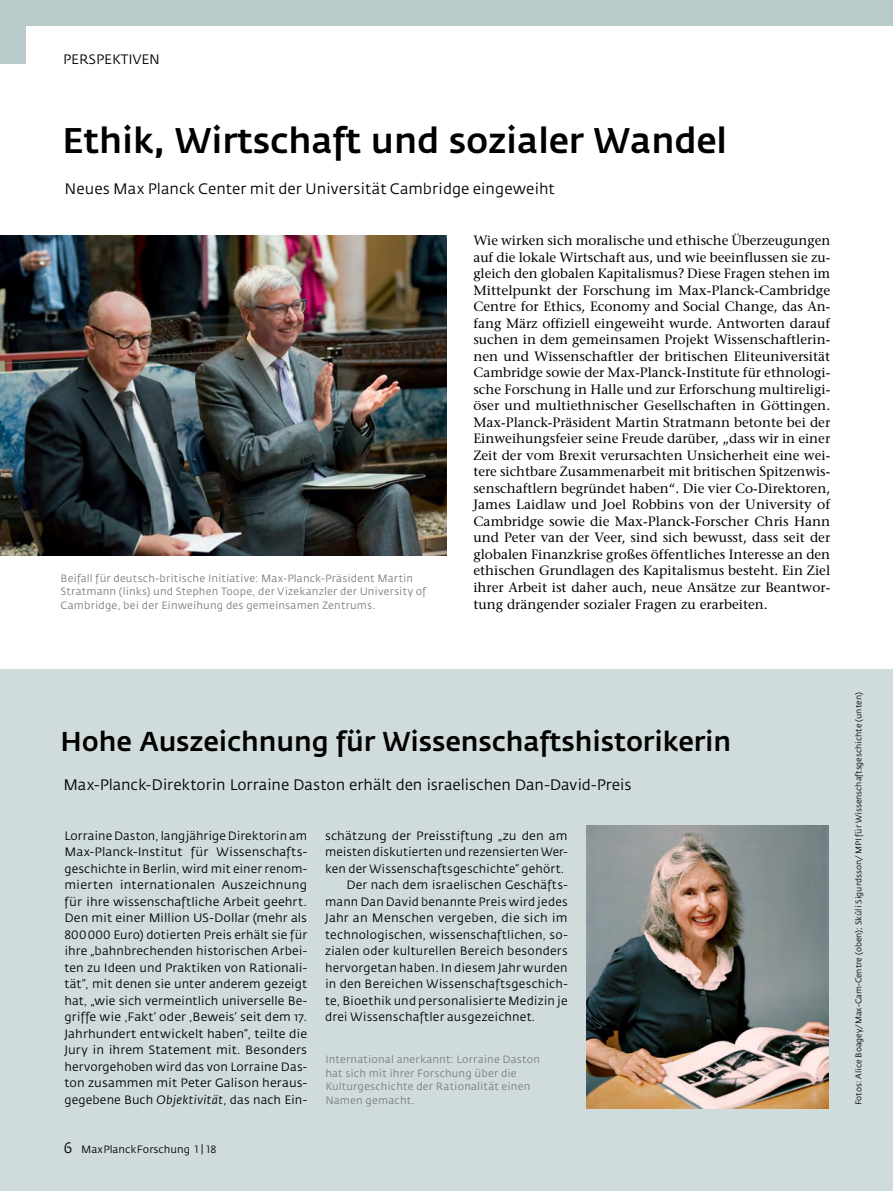
<style>
.page{position:relative;width:893px;height:1191px;background:#fff}
.page>*{position:absolute;margin:0;border:0;box-sizing:border-box;transform-origin:0 0}
.t1{font:500 35.25px "Fedra Sans";letter-spacing:-.005em;color:#000}
.t2{font:500 27px "Fedra Sans";letter-spacing:-.005em;color:#000}
.t3{font:15px "Fedra Sans";color:#000}
.t4{font:13.5px/16.5px "Stone Serif";color:#000;text-align:justify}
.t5{font:13.5px "Fedra Sans";color:#000}
.t6{font:12px/16.5px "Fedra Sans";letter-spacing:.015em;color:#000;text-align:justify}
.t7{font:10.5px/13.5px "Fedra Sans";letter-spacing:.015em;color:#7a7d7d}
.t8{font:10.5px "Fedra Sans";color:#000}
.t9{font:8.25px "Fedra Sans";color:#000}
.s1{font-family:"Fedra Sans Book SC"}
.s2{font-style:italic}
.s3{font-family:"Fedra Sans Book SC";font-size:15px}
</style>
<div class="page">
<div style="left:0;top:0;width:26px;height:64px;background:#b8caca"></div>
<div style="left:0;top:0;width:893px;height:26px;background:#b8caca"></div>
<div style="left:0;top:669px;width:893px;height:522px;background:#d0dbdb"></div>
<img style="left:0;top:236px;width:446px;height:319px">
<img style="left:587px;top:825px;width:241px;height:283px">
<p class="t5" style="left:63px;top:52px;width:99px">PERSPEKTIVEN</p>
<h1 class="t1" style="left:62px;top:121px;width:666px">Ethik, Wirtschaft und sozialer Wandel</h1>
<p class="t3" style="left:64px;top:181px;width:492px">Neues Max Planck Center mit der Universität Cambridge eingeweiht</p>
<p class="t4" style="left:473px;top:232px;width:358px">Wie wirken sich moralische und ethische Überzeugungen auf die lokale Wirtschaft aus, und wie beeinflussen sie zu&shy;gleich den globalen Kapitalismus? Diese Fragen stehen im Mittelpunkt der Forschung im Max-Planck-Cambridge Centre for Ethics, Economy and Social Change, das An&shy;fang März offiziell eingeweiht wurde. Antworten darauf suchen in dem gemeinsamen Projekt Wissenschaftlerin&shy;nen und Wissenschaftler der britischen Eliteuniversität Cambridge sowie der Max-Planck-Institute für ethnologi&shy;sche Forschung in Halle und zur Erforschung multireligi&shy;öser und multiethnischer Gesellschaften in Göttingen.<br>Max-Planck-Präsident Martin Stratmann betonte bei der Einweihungsfeier seine Freude darüber, „dass wir in einer Zeit der vom Brexit verursachten Unsicherheit eine wei&shy;tere sichtbare Zusammenarbeit mit britischen Spitzenwis&shy;senschaftlern begründet haben“. Die vier Co-Direktoren, James Laidlaw und Joel Robbins von der University of Cambridge sowie die Max-Planck-Forscher Chris Hann und Peter van der Veer, sind sich bewusst, dass seit der globalen Finanzkrise großes öffentliches Interesse an den ethischen Grundlagen des Kapitalismus besteht. Ein Ziel ihrer Arbeit ist daher auch, neue Ansätze zur Beantwor&shy;tung drängender sozialer Fragen zu erarbeiten.</p>
<p class="t7" style="left:61px;top:571px;width:367px">Beifall für deutsch-britische Initiative: Max-Planck-Präsident Martin<br>Stratmann (links) und Stephen Toope, der Vizekanzler der University of<br>Cambridge, bei der Einweihung des gemeinsamen Zentrums.</p>
<h2 class="t2" style="left:61px;top:726px;width:672px">Hohe Auszeichnung für Wissenschaftshistorikerin</h2>
<p class="t3" style="left:63px;top:776px;width:570px">Max-Planck-Direktorin Lorraine Daston erhält den israelischen Dan-David-Preis</p>
<p class="t6" style="left:64px;top:827px;width:244px">Lorraine Daston, langjährige Direktorin am Max-Planck-Institut für Wissenschafts&shy;geschichte in Berlin, wird mit einer renom&shy;mierten internationalen Auszeichnung für ihre wissenschaftliche Arbeit geehrt.<br>Den mit einer Million US-Dollar (mehr als <span class="s1">800 000</span> Euro) dotierten Preis erhält sie für ihre „bahnbrechenden historischen Arbei&shy;ten zu Ideen und Praktiken von Rationali&shy;tät“, mit denen sie unter anderem gezeigt hat, „wie sich vermeintlich universelle Be&shy;griffe wie ‚Fakt‘ oder ‚Beweis‘ seit dem 17.<br>Jahrhundert entwickelt haben“, teilte die Jury in ihrem Statement mit. Besonders hervorgehoben wird das von Lorraine Das&shy;ton zusammen mit Peter Galison heraus&shy;gegebene Buch <span class="s2">Objektivität</span>, das nach Ein-</p>
<p class="t6" style="left:325px;top:827px;width:244px">schätzung der Preisstiftung „zu den am</p>
<p class="t6" style="left:325px;top:844px;width:244px">meisten diskutierten und rezensierten Wer-</p>
<p class="t6" style="left:325px;top:860px;width:241px">ken der Wissenschaftsgeschichte“ gehört.</p>
<p class="t6" style="left:346px;top:877px;width:223px">Der nach dem israelischen Geschäfts-</p>
<p class="t6" style="left:325px;top:893px;width:244px">mann Dan David benannte Preis wird jedes</p>
<p class="t6" style="left:325px;top:910px;width:244px">Jahr an Menschen vergeben, die sich im</p>
<p class="t6" style="left:325px;top:926px;width:244px">technologischen, wissenschaftlichen, so-</p>
<p class="t6" style="left:325px;top:943px;width:244px">zialen oder kulturellen Bereich besonders</p>
<p class="t6" style="left:325px;top:959px;width:244px">hervorgetan haben. In diesem Jahr wurden</p>
<p class="t6" style="left:325px;top:976px;width:244px">in den Bereichen Wissenschaftsgeschich-</p>
<p class="t6" style="left:325px;top:992px;width:244px">te, Bioethik und personalisierte Medizin je</p>
<p class="t6" style="left:325px;top:1009px;width:212px">drei Wissenschaftler ausgezeichnet.</p>
<p class="t7" style="left:325px;top:1053px;width:216px">International anerkannt: Lorraine Daston hat sich mit ihrer Forschung über die Kulturgeschichte der Rationalität einen Namen gemacht.</p>
<p class="t8" style="left:64px;top:1144px;width:154px"><span class="s3">6</span> MaxPlanckForschung <span class="s1">1 | 18</span></p>
<p class="t9" style="left:854px;top:1105px;width:414px;rotate:-90deg">Fotos: Alice Boagey/Max-Cam-Centre (oben); Skúli Sigurdsson/ MPI für Wissenschaftsgeschichte (unten)</p>
</div>
